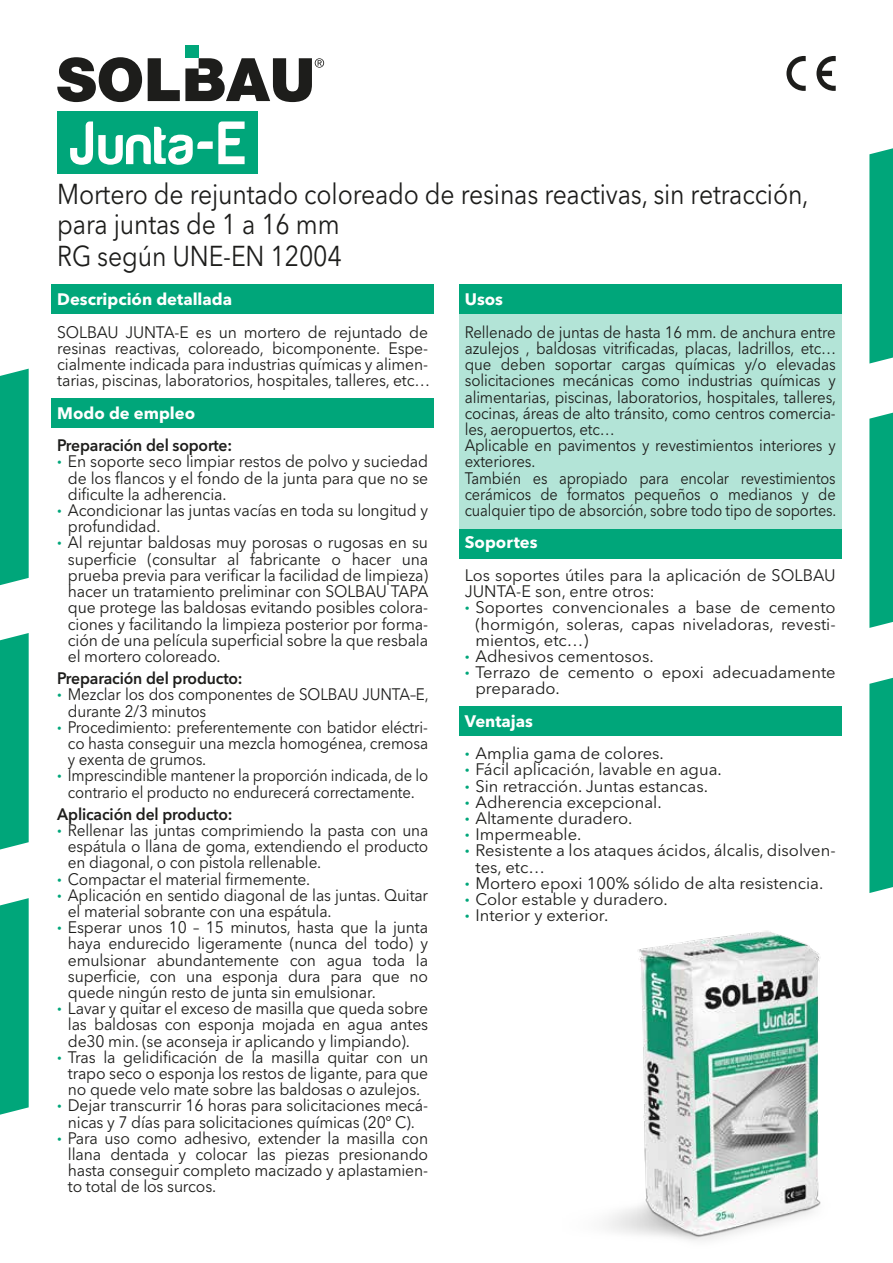
<style>
.page{position:relative;width:893px;height:1263px;background:#fff}
.page>*{position:absolute;margin:0;border:0;box-sizing:border-box;transform-origin:0 0}
.t1{font:700 54.9px "Harabara Mais Bold Harabara Mais";color:#fff}
.t2{font:28.5px/30.8px "Avenir Next LT Pro";letter-spacing:-.005em;color:#1d1d1b;scale:.87 1}
.t3{font:16.5px/16.2px "Avenir Next LT Pro";letter-spacing:-.01em;color:#1d1d1b;scale:.95 1}
.t4{font:16.5px/32.4px "Avenir Next LT Pro";letter-spacing:-.01em;color:#1d1d1b}
.t5{font:16.5px/16.2px "Avenir Next LT Pro";letter-spacing:-.01em;color:#1d1d1b;scale:.91 1}
.t6{font:16.5px "Avenir Next LT Pro";letter-spacing:-.01em;color:#1d1d1b;scale:.92 1}
.t7{font:16.5px "Avenir Next LT Pro";letter-spacing:-.01em;color:#1d1d1b;scale:.93 1}
.t8{font:16.5px "Avenir Next LT Pro";letter-spacing:-.01em;color:#1d1d1b;scale:.94 1}
.t9{font:16.5px "Avenir Next LT Pro";letter-spacing:-.01em;color:#1d1d1b;scale:.9 1}
.t10{font:600 16.5px "Avenir Next LT Pro";letter-spacing:-.01em;color:#1d1d1b;scale:.95 1}
.t11{font:700 16.5px "Avenir Next LT Pro";color:#fff}
.s1{font-size:62.7px}
.s2{font-weight:700;color:#00a67a}
.s3{font-weight:700;color:#fff}
</style>
<div class="page">
<svg style="left:869px;top:148px;width:24px;height:216px;background:#0caa80"></svg>
<div style="left:0;top:369px;width:29px;height:216px;background:#00a67a"></div>
<svg style="left:869px;top:413px;width:24px;height:215px;background:#0baa80"></svg>
<div style="left:0;top:633px;width:29px;height:216px;background:#00a67a"></div>
<svg style="left:0;top:898px;width:29px;height:217px;background:#0baa80"></svg>
<svg style="left:869px;top:678px;width:24px;height:215px;background:#0baa80"></svg>
<img style="left:606px;top:931px;width:215px;height:310px">
<div style="left:459px;top:284px;width:382px;height:266px;background:#b3e4d7"></div>
<div style="left:51px;top:398px;width:383px;height:30px;background:#00a67a"></div>
<div style="left:185px;top:46px;width:14px;height:12px;background:#00a67a"></div>
<svg style="left:57px;top:57px;width:85px;height:45px"></svg>
<svg style="left:148px;top:58px;width:176px;height:44px"></svg>
<svg style="left:786px;top:56px;width:20px;height:35px"></svg>
<svg style="left:816px;top:56px;width:20px;height:35px"></svg>
<div style="left:51px;top:284px;width:383px;height:29px;background:#00a67a"></div>
<div style="left:459px;top:284px;width:382px;height:29px;background:#00a67a"></div>
<div style="left:459px;top:529px;width:382px;height:30px;background:#00a67a"></div>
<div style="left:459px;top:707px;width:382px;height:29px;background:#00a67a"></div>
<div style="left:57px;top:111px;width:201px;height:62px;background:#00a67a"></div>
<svg style="left:197px;top:141px;width:16px;height:8px"></svg>
<h1 class="t1" style="left:68px;top:114px;width:180px"><span class="s1">J</span>unta <span class="s1">E</span></h1>
<h2 class="t2" style="left:57px;top:179px;width:865px">Mortero de rejuntado coloreado de resinas reactivas, sin retracción, para juntas de 1 a 16 mm<br>RG según UNE-EN 12004</h2>
<p class="t11" style="left:57px;top:290px;width:176px">Descripción detallada</p>
<p class="t3" style="left:57px;top:324px;width:394px">SOLBAU JUNTA-E es un mortero de rejuntado de resinas reactivas, coloreado, bicomponente. Espe&shy;cialmente indicada para industrias químicas y alimen&shy;tarias, piscinas, laboratorios, hospitales, talleres, etc…</p>
<p class="t11" style="left:57px;top:403px;width:139px">Modo de empleo</p>
<p class="t10" style="left:57px;top:435px;width:186px">Preparación del soporte:</p>
<p class="t3" style="left:57px;top:454px;width:392px"><span class="s2">·</span> En soporte seco limpiar restos de polvo y suciedad</p>
<p class="t3" style="left:68px;top:470px;width:381px">de los flancos y el fondo de la junta para que no se</p>
<p class="t3" style="left:68px;top:486px;width:168px">dificulte la adherencia.</p>
<p class="t3" style="left:57px;top:502px;width:392px"><span class="s2">·</span> Acondicionar las juntas vacías en toda su longitud y</p>
<p class="t3" style="left:68px;top:518px;width:99px">profundidad.</p>
<p class="t3" style="left:57px;top:535px;width:392px"><span class="s2">·</span> Al rejuntar baldosas muy porosas o rugosas en su</p>
<p class="t3" style="left:68px;top:551px;width:381px">superficie (consultar al fabricante o hacer una</p>
<p class="t3" style="left:68px;top:567px;width:381px">prueba previa para verificar la facilidad de limpieza)</p>
<p class="t3" style="left:68px;top:583px;width:381px">hacer un tratamiento preliminar con SOLBAU TAPA</p>
<p class="t3" style="left:68px;top:599px;width:381px">que protege las baldosas evitando posibles colora-</p>
<p class="t3" style="left:68px;top:616px;width:381px">ciones y facilitando la limpieza posterior por forma-</p>
<p class="t3" style="left:68px;top:632px;width:381px">ción de una película superficial sobre la que resbala</p>
<p class="t3" style="left:68px;top:648px;width:162px">el mortero coloreado.</p>
<p class="t10" style="left:57px;top:668px;width:197px">Preparación del producto:</p>
<p class="t6" style="left:57px;top:685px;width:405px"><span class="s2">·</span> Mezclar los dos componentes de SOLBAU JUNTA–E,</p>
<p class="t6" style="left:68px;top:701px;width:152px">durante 2/3 minutos</p>
<p class="t6" style="left:57px;top:717px;width:405px"><span class="s2">·</span> Procedimiento: preferentemente con batidor eléctri-</p>
<p class="t6" style="left:68px;top:733px;width:393px">co hasta conseguir una mezcla homogénea, cremosa</p>
<p class="t6" style="left:68px;top:749px;width:152px">y exenta de grumos.</p>
<p class="t9" style="left:57px;top:766px;width:414px"><span class="s2">·</span> Imprescindible mantener la proporción indicada, de lo</p>
<p class="t9" style="left:68px;top:782px;width:387px">contrario el producto no endurecerá correctamente.</p>
<p class="t10" style="left:57px;top:804px;width:186px">Aplicación del producto:</p>
<p class="t7" style="left:57px;top:820px;width:400px"><span class="s2">·</span> Rellenar las juntas comprimiendo la pasta con una</p>
<p class="t7" style="left:68px;top:836px;width:389px">espátula o llana de goma, extendiendo el producto</p>
<p class="t7" style="left:68px;top:853px;width:274px">en diagonal, o con pistola rellenable.</p>
<p class="t8" style="left:57px;top:869px;width:271px"><span class="s2">·</span> Compactar el material firmemente.</p>
<p class="t8" style="left:57px;top:885px;width:396px"><span class="s2">·</span> Aplicación en sentido diagonal de las juntas. Quitar</p>
<p class="t8" style="left:68px;top:901px;width:282px">el material sobrante con una espátula.</p>
<p class="t3" style="left:57px;top:919px;width:392px"><span class="s2">·</span> Esperar unos 10 – 15 minutos, hasta que la junta</p>
<p class="t3" style="left:68px;top:935px;width:381px">haya endurecido ligeramente (nunca del todo) y</p>
<p class="t3" style="left:68px;top:952px;width:381px">emulsionar abundantemente con agua toda la</p>
<p class="t3" style="left:68px;top:968px;width:381px">superficie, con una esponja dura para que no</p>
<p class="t3" style="left:68px;top:984px;width:326px">quede ningún resto de junta sin emulsionar.</p>
<p class="t3" style="left:57px;top:1000px;width:392px"><span class="s2">·</span> Lavar y quitar el exceso de masilla que queda sobre</p>
<p class="t3" style="left:68px;top:1016px;width:381px">las baldosas con esponja mojada en agua antes</p>
<p class="t3" style="left:68px;top:1033px;width:361px">de30 min. (se aconseja ir aplicando y limpiando).</p>
<p class="t3" style="left:57px;top:1049px;width:392px"><span class="s2">·</span> Tras la gelidificación de la masilla quitar con un</p>
<p class="t3" style="left:68px;top:1065px;width:381px">trapo seco o esponja los restos de ligante, para que</p>
<p class="t3" style="left:68px;top:1081px;width:372px">no quede velo mate sobre las baldosas o azulejos.</p>
<p class="t3" style="left:57px;top:1097px;width:392px"><span class="s2">·</span> Dejar transcurrir 16 horas para solicitaciones mecá-</p>
<p class="t3" style="left:68px;top:1114px;width:367px">nicas y 7 días para solicitaciones químicas (20º C).</p>
<p class="t3" style="left:57px;top:1130px;width:392px"><span class="s2">·</span> Para uso como adhesivo, extender la masilla con</p>
<p class="t3" style="left:68px;top:1146px;width:381px">llana dentada y colocar las piezas presionando</p>
<p class="t3" style="left:68px;top:1162px;width:381px">hasta conseguir completo macizado y aplastamien-</p>
<p class="t3" style="left:68px;top:1178px;width:158px">to total de los surcos.</p>
<p class="t11" style="left:465px;top:290px;width:40px">Usos</p>
<p class="t5" style="left:465px;top:324px;width:410px">Rellenado de juntas de hasta 16 mm. de anchura entre azulejos , baldosas vitrificadas, placas, ladrillos, etc… que deben soportar cargas químicas y/o elevadas solicitaciones mecánicas como industrias químicas y alimentarias, piscinas, laboratorios, hospitales, talleres, cocinas, áreas de alto tránsito, como centros comercia&shy;les, aeropuertos, etc…<br>Aplicable en pavimentos y revestimientos interiores y exteriores.<br>También es apropiado para encolar revestimientos cerámicos de formatos pequeños o medianos y de cualquier tipo de absorción, sobre todo tipo de soportes.</p>
<p class="t11" style="left:465px;top:533px;width:74px">Soportes</p>
<p class="t4" style="left:465px;top:559px;width:372px">Los soportes útiles para la aplicación de SOLBAU</p>
<p class="t4" style="left:465px;top:575px;width:191px">JUNTA-E son, entre otros:</p>
<p class="t4" style="left:465px;top:591px;width:372px"><span class="s2">·</span> Soportes convencionales a base de cemento</p>
<p class="t4" style="left:475px;top:607px;width:362px">(hormigón, soleras, capas niveladoras, revesti-</p>
<p class="t4" style="left:475px;top:624px;width:114px">mientos, etc…)</p>
<p class="t4" style="left:465px;top:640px;width:190px"><span class="s2">·</span> Adhesivos cementosos.</p>
<p class="t4" style="left:465px;top:656px;width:372px"><span class="s2">·</span> Terrazo de cemento o epoxi adecuadamente</p>
<p class="t4" style="left:475px;top:672px;width:86px">preparado.</p>
<p class="t4" style="left:465px;top:705px;width:201px"><span class="s3">Ventajas<br></span><span class="s2">·</span> Amplia gama de colores.</p>
<p class="t4" style="left:465px;top:753px;width:259px"><span class="s2">·</span> Fácil aplicación, lavable en agua.</p>
<p class="t4" style="left:465px;top:769px;width:245px"><span class="s2">·</span> Sin retracción. Juntas estancas.</p>
<p class="t4" style="left:465px;top:786px;width:198px"><span class="s2">·</span> Adherencia excepcional.</p>
<p class="t4" style="left:465px;top:802px;width:169px"><span class="s2">·</span> Altamente duradero.</p>
<p class="t4" style="left:465px;top:818px;width:118px"><span class="s2">·</span> Impermeable.</p>
<p class="t4" style="left:465px;top:834px;width:372px"><span class="s2">·</span> Resistente a los ataques ácidos, álcalis, disolven-</p>
<p class="t4" style="left:475px;top:850px;width:71px">tes, etc…</p>
<p class="t4" style="left:465px;top:867px;width:360px"><span class="s2">·</span> Mortero epoxi 100% sólido de alta resistencia.</p>
<p class="t4" style="left:465px;top:883px;width:204px"><span class="s2">·</span> Color estable y duradero.</p>
<p class="t4" style="left:465px;top:899px;width:145px"><span class="s2">·</span> Interior y exterior.</p>
</div>
